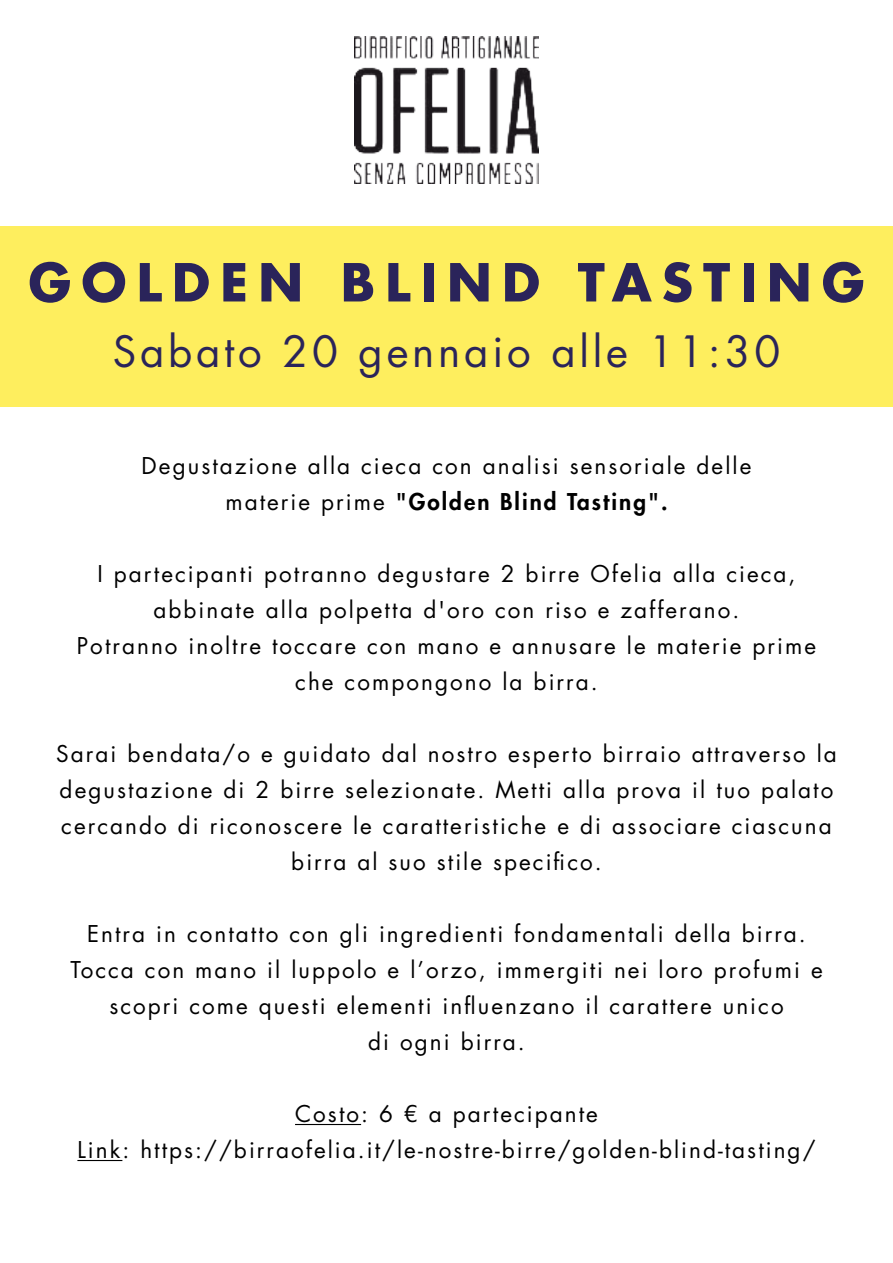
<style>
.page{position:relative;width:893px;height:1263px;background:#fff}
.page>*{position:absolute;margin:0;border:0;box-sizing:border-box;transform-origin:0 0}
.t1{font:700 51px "Futura Std";letter-spacing:.195em;color:#2a245a}
.t2{font:42px "Futura Std";letter-spacing:.09em;color:#2a245a}
.t3{font:22.5px/36px "Futura Std";letter-spacing:.09em;color:#000;text-align:center}
.s1{font-weight:800}
</style>
<div class="page">
<div style="left:0;top:226px;width:893px;height:180px;background:#feee5e"></div>
<hr style="left:295px;top:1124px;width:66px;height:1px;background:#000">
<hr style="left:77px;top:1160px;width:45px;height:1px;background:#000">
<img style="left:354px;top:36px;width:185px;height:147px">
<h1 class="t1" style="left:28px;top:248px;width:838px">GOLDEN BLIND TASTING</h1>
<h2 class="t2" style="left:113px;top:325px;width:669px">Sabato 20 gennaio alle 11:30</h2>
<p class="t3" style="left:142px;top:448px;width:611px">Degustazione alla cieca con analisi sensoriale delle materie prime <span class="s1">"Golden Blind Tasting".</span></p>
<p class="t3" style="left:77px;top:556px;width:741px">I partecipanti potranno degustare 2 birre Ofelia alla cieca, abbinate alla polpetta d'oro con riso e zafferano.<br>Potranno inoltre toccare con mano e annusare le materie prime che compongono la birra.</p>
<p class="t3" style="left:56px;top:736px;width:782px">Sarai bendata/o e guidato dal nostro esperto birraio attraverso la degustazione di 2 birre selezionate. Metti alla prova il tuo palato cercando di riconoscere le caratteristiche e di associare ciascuna birra al suo stile specifico.</p>
<p class="t3" style="left:70px;top:916px;width:754px">Entra in contatto con gli ingredienti fondamentali della birra.<br>Tocca con mano il luppolo e l’orzo, immergiti nei loro profumi e scopri come questi elementi influenzano il carattere unico<br>di ogni birra.</p>
<p class="t3" style="left:77px;top:1096px;width:740px">Costo: 6 € a partecipante<br>Link: https://birraofelia.it/le-nostre-birre/golden-blind-tasting/</p>
</div>
